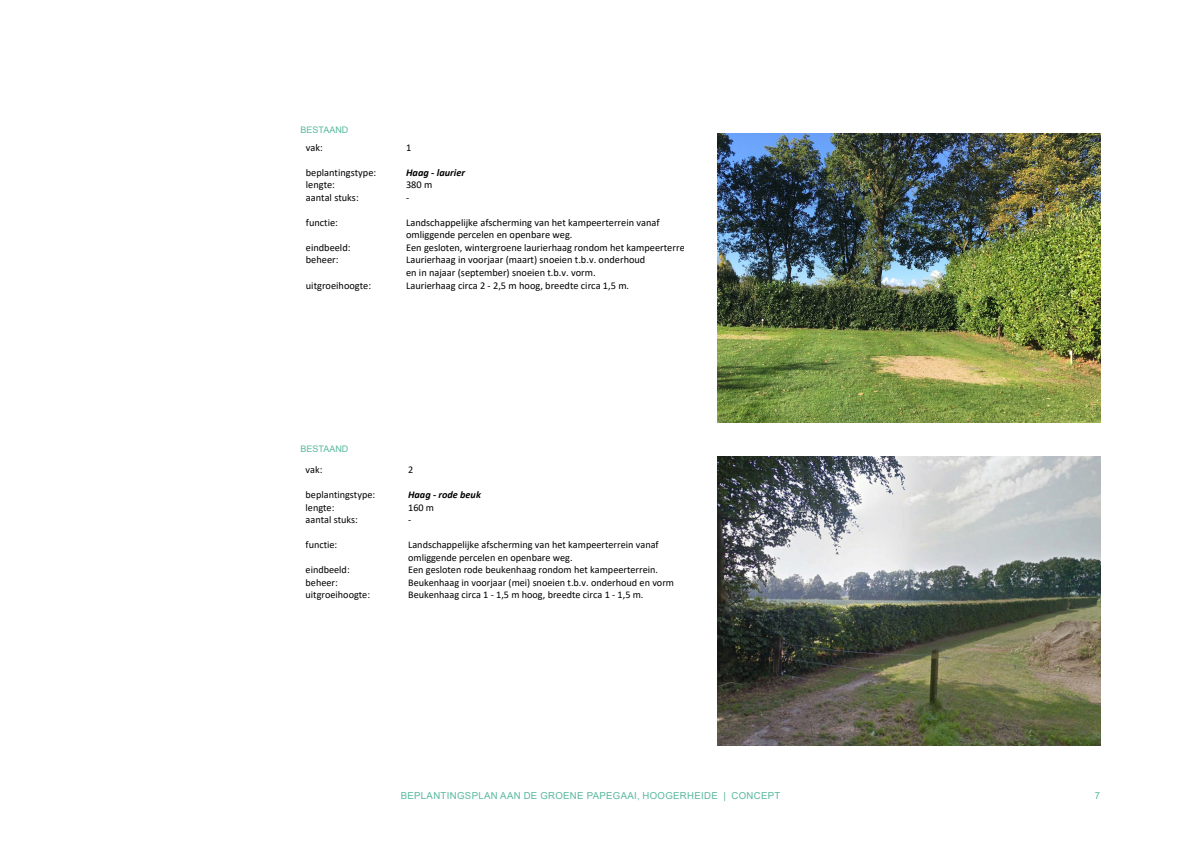
<style>
.page{position:relative;width:1191px;height:842px;background:#fff}
.page>*{position:absolute;margin:0;border:0;box-sizing:border-box;transform-origin:0 0}
.t1{font:10.3px/12.5px "Calibri";color:#000}
.t2{font:italic 700 10.3px "Calibri";color:#000}
.t3{font:10.2px/12.6px "Calibri";color:#000}
.t4{font:italic 700 10.2px "Calibri";color:#000}
.t5{font:9.6px "Arial";letter-spacing:.035em;color:#58b99d}
.Legenda_afbeelding{font:9px "Arial";color:#58b99d}
</style>
<div class="page">
<img style="left:717px;top:133px;width:383px;height:289px">
<img style="left:717px;top:456px;width:383px;height:290px">
<p class="Legenda_afbeelding" style="left:300px;top:124px;width:49px">BESTAAND</p>
<p class="t1" style="left:306px;top:141px;width:19px">vak:</p>
<p class="t1" style="left:406px;top:141px;width:7px">1</p>
<p class="t1" style="left:306px;top:166px;width:72px">beplantingstype:</p>
<p class="t2" style="left:406px;top:165px;width:61px">Haag ‐ laurier</p>
<p class="t1" style="left:306px;top:178px;width:31px">lengte:</p>
<p class="t1" style="left:406px;top:178px;width:28px">380 m</p>
<p class="t1" style="left:306px;top:191px;width:54px">aantal stuks:</p>
<p class="t1" style="left:406px;top:191px;width:5px">‐</p>
<p class="t1" style="left:306px;top:216px;width:34px">functie:</p>
<p class="t1" style="left:406px;top:216px;width:255px">Landschappelijke afscherming van het kampeerterrein vanaf omliggende percelen en openbare weg.</p>
<p class="t1" style="left:306px;top:241px;width:46px">eindbeeld:</p>
<p class="t1" style="left:406px;top:241px;width:291px">Een gesloten, wintergroene laurierhaag rondom het kampeerterrein.</p>
<p class="t1" style="left:306px;top:254px;width:34px">beheer:</p>
<p class="t1" style="left:406px;top:254px;width:241px">Laurierhaag in voorjaar (maart) snoeien t.b.v. onderhoud en in najaar (september) snoeien t.b.v. vorm.</p>
<p class="t1" style="left:306px;top:279px;width:67px">uitgroeihoogte:</p>
<p class="t1" style="left:406px;top:279px;width:225px">Laurierhaag circa 2 ‐ 2,5 m hoog, breedte circa 1,5 m.</p>
<p class="Legenda_afbeelding" style="left:300px;top:443px;width:49px">BESTAAND</p>
<p class="t3" style="left:306px;top:463px;width:18px">vak:</p>
<p class="t3" style="left:408px;top:463px;width:7px">2</p>
<p class="t3" style="left:306px;top:488px;width:71px">beplantingstype:</p>
<p class="t4" style="left:408px;top:487px;width:74px">Haag ‐ rode beuk</p>
<p class="t3" style="left:306px;top:501px;width:30px">lengte:</p>
<p class="t3" style="left:408px;top:501px;width:27px">160 m</p>
<p class="t3" style="left:306px;top:513px;width:54px">aantal stuks:</p>
<p class="t3" style="left:408px;top:513px;width:5px">‐</p>
<p class="t3" style="left:306px;top:538px;width:33px">functie:</p>
<p class="t3" style="left:408px;top:538px;width:252px">Landschappelijke afscherming van het kampeerterrein vanaf omliggende percelen en openbare weg.</p>
<p class="t3" style="left:306px;top:563px;width:46px">eindbeeld:</p>
<p class="t3" style="left:408px;top:563px;width:251px">Een gesloten rode beukenhaag rondom het kampeerterrein.</p>
<p class="t3" style="left:305px;top:576px;width:34px">beheer:</p>
<p class="t3" style="left:408px;top:576px;width:267px">Beukenhaag in voorjaar (mei) snoeien t.b.v. onderhoud en vorm</p>
<p class="t3" style="left:305px;top:588px;width:66px">uitgroeihoogte:</p>
<p class="t3" style="left:408px;top:588px;width:237px">Beukenhaag circa 1 ‐ 1,5 m hoog, breedte circa 1 ‐ 1,5 m.</p>
<p class="t5" style="left:401px;top:789px;width:381px">BEPLANTINGSPLAN AAN DE GROENE PAPEGAAI, HOOGERHEIDE | CONCEPT</p>
<p class="t5" style="left:1095px;top:789px;width:7px">7</p>
</div>
